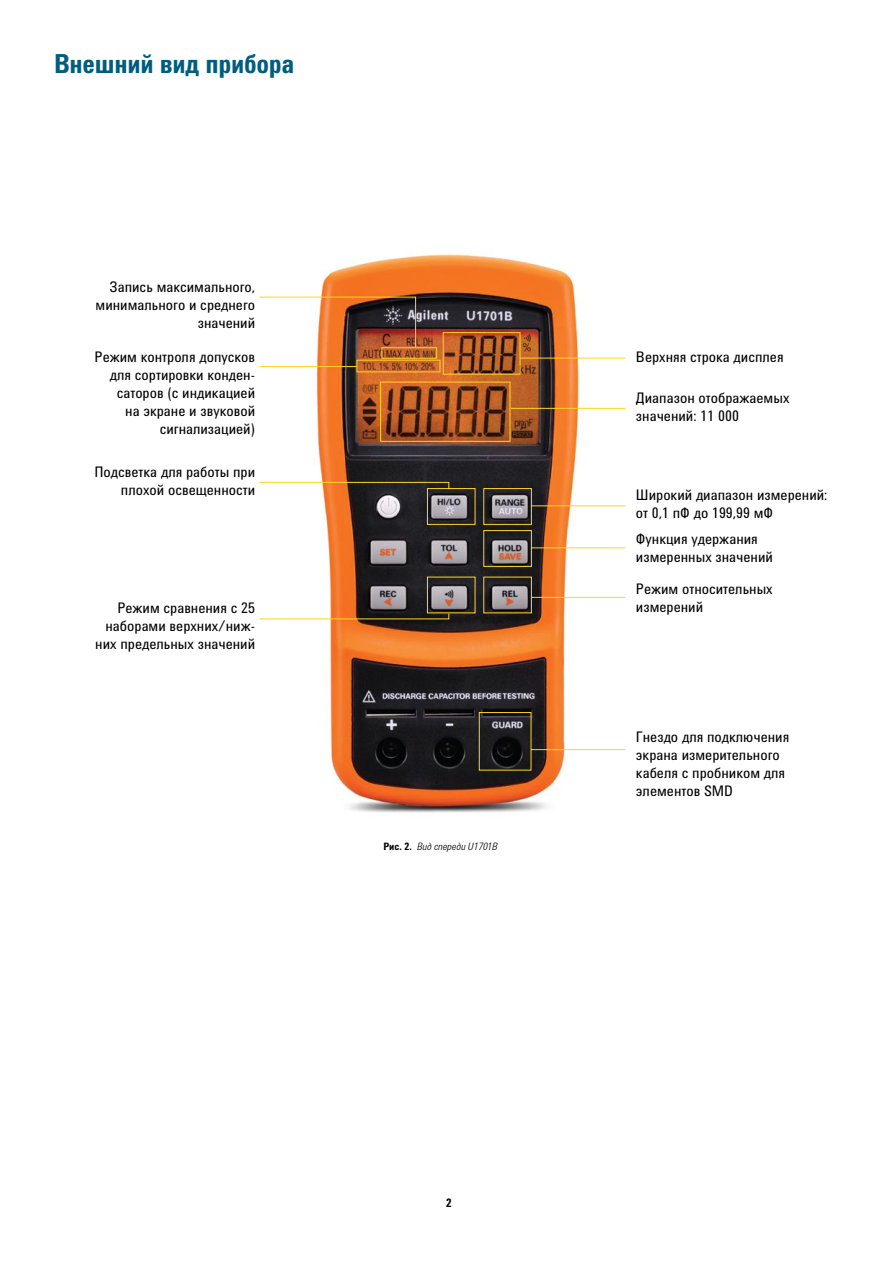
<style>
.page{position:relative;width:893px;height:1263px;background:#fff}
.page>*{position:absolute;margin:0;border:0;box-sizing:border-box;transform-origin:0 0}
.t1{font:700 27px "Agilent Condensed CFF";letter-spacing:-.01em;color:#005d7e}
.t2{font:15px/18px "Agilent Condensed CFF";color:#000}
.t3{font:700 12px "Agilent Condensed CFF";color:#000}
.t4{font:italic 300 10.5px "Agilent Condensed CFF";color:#000}
.s1{font-weight:700;font-style:normal}
</style>
<div class="page">
<img style="left:309px;top:254px;width:270px;height:559px">
<img style="left:259px;top:297px;width:178px;height:60px">
<img style="left:259px;top:357px;width:366px;height:413px">
<div style="left:380px;top:382px;width:130px;height:60px;border:1px solid #ffd520"></div>
<div style="left:443px;top:332px;width:77px;height:43px;border:1px solid #ffd520"></div>
<h1 class="t1" style="left:54px;top:43px;width:242px">Внешний вид прибора</h1>
<p class="t2" style="left:96px;top:277px;width:161px;text-align:right">Запись максимального, минимального и среднего значений</p>
<p class="t2" style="left:95px;top:347px;width:162px;text-align:right">Режим контроля допусков для сортировки конден&shy;саторов (с индикацией<br>на экране и звуковой сигнализацией)</p>
<p class="t2" style="left:94px;top:462px;width:162px;text-align:right">Подсветка для работы при плохой освещенности</p>
<p class="t2" style="left:95px;top:599px;width:161px;text-align:right">Режим сравнения с 25 наборами верхних/ниж&shy;них предельных значений</p>
<p class="t4" style="left:383px;top:839px;width:116px"><span class="s1">Рис. 2.</span> Вид спереди U1701B</p>
<p class="t3" style="left:446px;top:1193px;width:7px">2</p>
<p class="t2" style="left:636px;top:347px;width:149px">Верхняя строка дисплея</p>
<p class="t2" style="left:636px;top:389px;width:155px">Диапазон отображаемых значений: 11 000</p>
<p class="t2" style="left:636px;top:485px;width:193px">Широкий диапазон измерений: от 0,1 пФ до 199,99 мФ</p>
<p class="t2" style="left:636px;top:529px;width:139px">Функция удержания измеренных значений</p>
<p class="t2" style="left:636px;top:579px;width:138px">Режим относительных измерений</p>
<p class="t2" style="left:636px;top:727px;width:155px">Гнездо для подключения экрана измерительного кабеля с пробником для элементов SMD</p>
</div>
